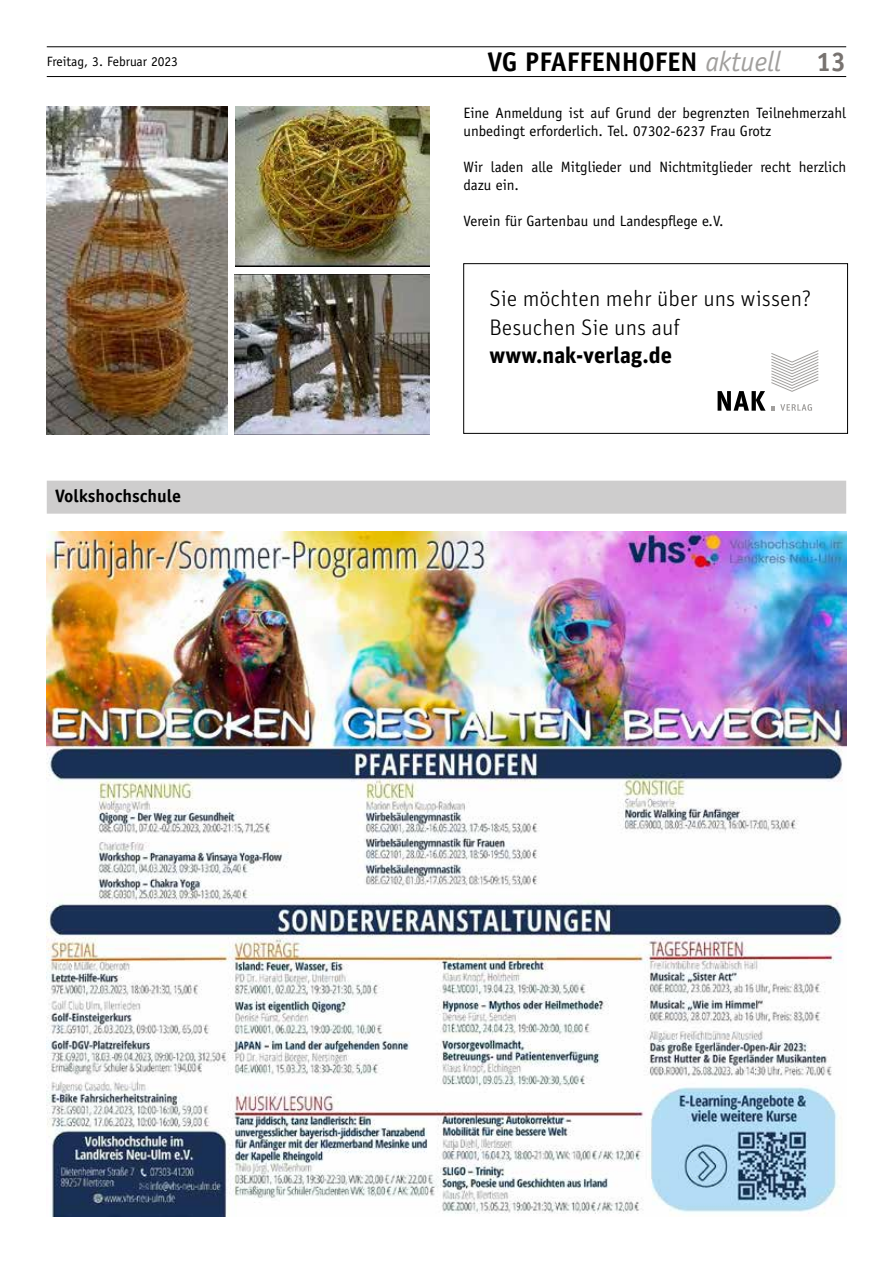
<style>
.page{position:relative;width:893px;height:1263px;background:#fff}
.page>*{position:absolute;margin:0;border:0;box-sizing:border-box;transform-origin:0 0}
.t1{font:700 27px "Officina Sans";color:#000}
.t2{font:700 27px "Officina Sans";color:#787370}
.t3{font:300 22.5px/28.5px "Unit Pro";color:#000}
.t4{font:700 22.5px "Unit Pro";color:#000}
.t5{font:700 18px "Officina Sans";color:#000}
.t6{font:15px/18px "Officina Sans";color:#000}
.t7{font:13.5px "Officina Sans";color:#000}
.s1{font-weight:400;font-style:italic;font-size:28.35px;color:#a19f9d}
</style>
<div class="page">
<hr style="left:47px;top:76px;width:799px;height:1px;background:#000">
<hr style="left:47px;top:47px;width:799px;height:1px;background:#000">
<img style="left:235px;top:275px;width:195px;height:160px">
<img style="left:235px;top:106px;width:195px;height:160px">
<img style="left:47px;top:106px;width:181px;height:329px">
<img style="left:47px;top:531px;width:799px;height:685px">
<div style="left:47px;top:481px;width:799px;height:33px;background:#cecdcd"></div>
<svg style="left:771px;top:350px;width:48px;height:42px"></svg>
<svg style="left:718px;top:391px;width:47px;height:20px"></svg>
<svg style="left:771px;top:404px;width:41px;height:7px"></svg>
<div style="left:463px;top:263px;width:385px;height:171px;border:1px solid #000"></div>
<h1 class="t1" style="left:487px;top:45px;width:295px">VG PFAFFENHOFEN <span class="s1">aktuell</span></h1>
<p class="t7" style="left:47px;top:53px;width:133px">Freitag, 3. Februar 2023</p>
<h1 class="t2" style="left:816px;top:45px;width:32px">13</h1>
<p class="t6" style="left:463px;top:104px;width:384px">Eine Anmeldung ist auf Grund der begrenzten Teilnehmerzahl unbedingt erforderlich. Tel. 07302-6237 Frau Grotz</p>
<p class="t6" style="left:463px;top:158px;width:384px">Wir laden alle Mitglieder und Nichtmitglieder recht herzlich dazu ein.</p>
<p class="t6" style="left:463px;top:212px;width:262px">Verein für Gartenbau und Landespflege e.V.</p>
<p class="t5" style="left:55px;top:485px;width:127px">Volkshochschule</p>
<h2 class="t3" style="left:489px;top:284px;width:323px">Sie möchten mehr über uns wissen?<br>Besuchen Sie uns auf</h2>
<h2 class="t4" style="left:489px;top:339px;width:184px">www.nak-verlag.de</h2>
</div>
